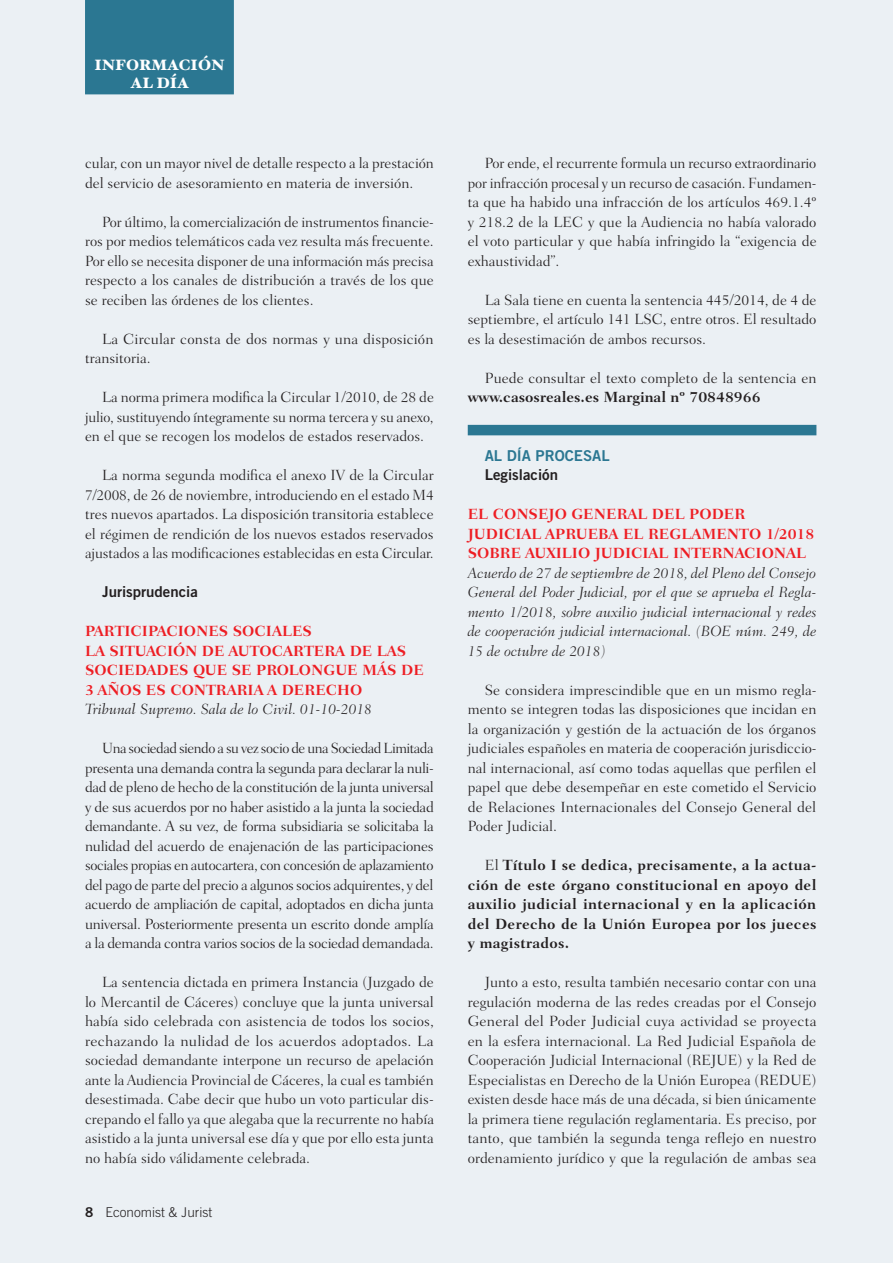
<style>
.page{position:relative;width:893px;height:1263px;background:#ebf0f4}
.page>*{position:absolute;margin:0;border:0;box-sizing:border-box;transform-origin:0 0}
.t1{font:300 15px/19.5px "Fairfield LT Std";color:#231f20;text-align:justify}
.t2{font:italic 300 15px/19.5px "Fairfield LT Std";color:#231f20;text-align:justify}
.t3{font:700 15px/19.5px "Fairfield LT Std";color:#ee1d23}
.t4{font:700 15px/19.5px "Fairfield LT Std";letter-spacing:.02em;color:#231f20;text-align:justify}
.t5{font:700 15px "Fairfield LT Std";color:#231f20}
.t6{font:15px "Trade Gothic LT Std Bd 2";color:#231f20}
.t7{font:900 15px/18px "Hoefler Text";color:#fff;text-align:center}
.t8{font:15px "Trade Gothic LT Std Bd 2";color:#2b7792}
.t9{font:300 13.5px "Trade Gothic LT Std";color:#231f20}
.s1{font-family:"Trade Gothic LT Std Bd 2";font-weight:400}
.s2{font-weight:300}
</style>
<div class="page">
<div style="left:85px;top:0;width:149px;height:94px;background:#2b7792"></div>
<div style="left:468px;top:425px;width:348px;height:10px;background:#2b7792"></div>
<p class="t7" style="left:95px;top:56px;width:131px">INFORMACIÓN<br>AL DÍA</p>
<p class="t1" style="left:85px;top:154px;width:350px">cular, con un mayor nivel de detalle respecto a la prestación del servicio de asesoramiento en materia de inversión.</p>
<p class="t1" style="left:85px;top:212px;width:350px;text-indent:17px">Por último, la comercialización de instrumentos financie&shy;ros por medios telemáticos cada vez resulta más frecuente.<br>Por ello se necesita disponer de una información más precisa respecto a los canales de distribución a través de los que se reciben las órdenes de los clientes.</p>
<p class="t1" style="left:85px;top:329px;width:350px;text-indent:17px">La Circular consta de dos normas y una disposición transitoria.</p>
<p class="t1" style="left:85px;top:388px;width:350px;text-indent:17px">La norma primera modifica la Circular 1/2010, de 28 de julio, sustituyendo íntegramente su norma tercera y su anexo, en el que se recogen los modelos de estados reservados.</p>
<p class="t1" style="left:85px;top:466px;width:350px;text-indent:17px">La norma segunda modifica el anexo IV de la Circular 7/2008, de 26 de noviembre, introduciendo en el estado M4 tres nuevos apartados. La disposición transitoria establece el régimen de rendición de los nuevos estados reservados ajustados a las modificaciones establecidas en esta Circular.</p>
<p class="t6" style="left:102px;top:583px;width:97px">Jurisprudencia</p>
<p class="t3" style="left:85px;top:622px;width:340px">PARTICIPACIONES SOCIALES<br>LA SITUACIÓN DE AUTOCARTERA DE LAS<br>SOCIEDADES QUE SE PROLONGUE MÁS DE<br>3 AÑOS ES CONTRARIA A DERECHO</p>
<p class="t2" style="left:85px;top:700px;width:288px">Tribunal Supremo. Sala de lo Civil. 01-10-2018</p>
<p class="t1" style="left:85px;top:739px;width:350px;text-indent:17px">Una sociedad siendo a su vez socio de una Sociedad Limitada presenta una demanda contra la segunda para declarar la nuli&shy;dad de pleno de hecho de la constitución de la junta universal y de sus acuerdos por no haber asistido a la junta la sociedad demandante. A su vez, de forma subsidiaria se solicitaba la nulidad del acuerdo de enajenación de las participaciones sociales propias en autocartera, con concesión de aplazamiento del pago de parte del precio a algunos socios adquirentes, y del acuerdo de ampliación de capital, adoptados en dicha junta universal. Posteriormente presenta un escrito donde amplía a la demanda contra varios socios de la sociedad demandada.</p>
<p class="t1" style="left:85px;top:973px;width:350px;text-indent:17px">La sentencia dictada en primera Instancia (Juzgado de lo Mercantil de Cáceres) concluye que la junta universal había sido celebrada con asistencia de todos los socios, rechazando la nulidad de los acuerdos adoptados. La sociedad demandante interpone un recurso de apelación ante la Audiencia Provincial de Cáceres, la cual es también desestimada. Cabe decir que hubo un voto particular dis&shy;crepando el fallo ya que alegaba que la recurrente no había asistido a la junta universal ese día y que por ello esta junta no había sido válidamente celebrada.</p>
<p class="t9" style="left:85px;top:1204px;width:129px"><span class="s1">8</span> Economist &amp; Jurist</p>
<p class="t1" style="left:468px;top:154px;width:350px;text-indent:17px">Por ende, el recurrente formula un recurso extraordinario por infracción procesal y un recurso de casación. Fundamen&shy;ta que ha habido una infracción de los artículos 469.1.4º y 218.2 de la LEC y que la Audiencia no había valorado el voto particular y que había infringido la “exigencia de exhaustividad”.</p>
<p class="t1" style="left:468px;top:290px;width:350px;text-indent:17px">La Sala tiene en cuenta la sentencia 445/2014, de 4 de septiembre, el artículo 141 LSC, entre otros. El resultado es la desestimación de ambos recursos.</p>
<p class="t1" style="left:485px;top:368px;width:333px">Puede consultar el texto completo de la sentencia en</p>
<p class="t5" style="left:468px;top:389px;width:294px">www.casosreales.es Marginal nº 70848966</p>
<p class="t8" style="left:485px;top:446px;width:126px">AL DÍA PROCESAL</p>
<p class="t6" style="left:485px;top:466px;width:75px">Legislación</p>
<p class="t3" style="left:468px;top:505px;width:348px">EL CONSEJO GENERAL DEL PODER<br>JUDICIAL APRUEBA EL REGLAMENTO 1/2018<br>SOBRE AUXILIO JUDICIAL INTERNACIONAL</p>
<p class="t2" style="left:468px;top:563px;width:350px">Acuerdo de 27 de septiembre de 2018, del Pleno del Consejo General del Poder Judicial, por el que se aprueba el Regla&shy;mento 1/2018, sobre auxilio judicial internacional y redes de cooperación judicial internacional. (BOE núm. 249, de 15 de octubre de 2018)</p>
<p class="t1" style="left:468px;top:680px;width:350px;text-indent:17px">Se considera imprescindible que en un mismo regla&shy;mento se integren todas las disposiciones que incidan en la organización y gestión de la actuación de los órganos judiciales españoles en materia de cooperación jurisdiccio&shy;nal internacional, así como todas aquellas que perfilen el papel que debe desempeñar en este cometido el Servicio de Relaciones Internacionales del Consejo General del Poder Judicial.</p>
<p class="t4" style="left:468px;top:856px;width:350px;text-indent:17px"><span class="s2">El</span> Título I se dedica, precisamente, a la actua&shy;ción de este órgano constitucional en apoyo del auxilio judicial internacional y en la aplicación del Derecho de la Unión Europea por los jueces y magistrados.</p>
<p class="t1" style="left:468px;top:973px;width:350px;text-indent:17px">Junto a esto, resulta también necesario contar con una regulación moderna de las redes creadas por el Consejo General del Poder Judicial cuya actividad se proyecta en la esfera internacional. La Red Judicial Española de Cooperación Judicial Internacional (REJUE) y la Red de Especialistas en Derecho de la Unión Europea (REDUE) existen desde hace más de una década, si bien únicamente la primera tiene regulación reglamentaria. Es preciso, por tanto, que también la segunda tenga reflejo en nuestro ordenamiento jurídico y que la regulación de ambas sea</p>
</div>
